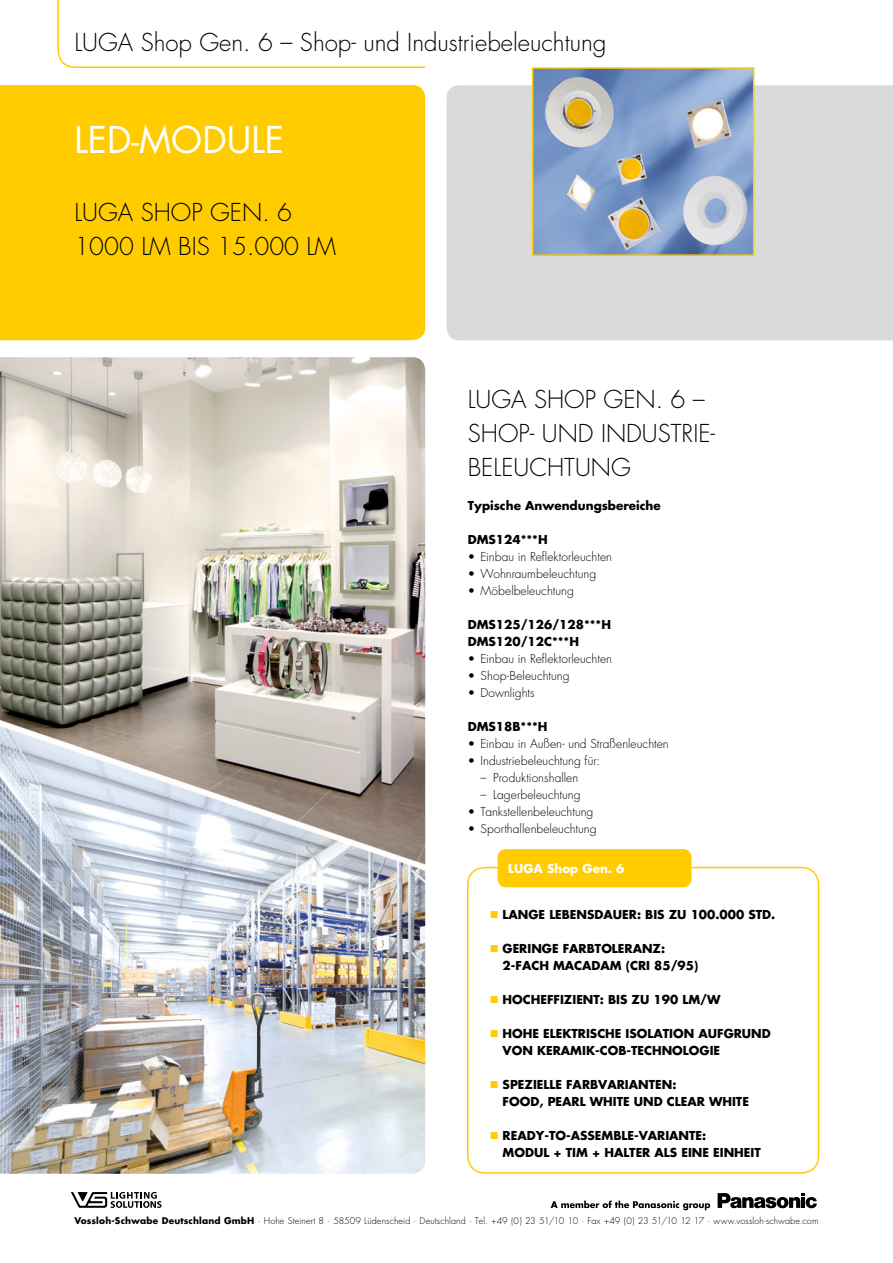
<style>
.page{position:relative;width:893px;height:1263px;background:#fff}
.page>*{position:absolute;margin:0;border:0;box-sizing:border-box;transform-origin:0 0}
.t1{font:36px "Futura";color:#fff}
.t2{font:300 24px/34px "Futura";color:#000}
.t3{font:700 12px/17px "Futura";color:#000}
.t4{font:300 12px "Futura";letter-spacing:.005em;color:#000}
.t5{font:700 12px "Futura";color:#fff}
.t6{font:300 9px "Futura";letter-spacing:.01em;color:#000}
.s1{font-weight:700}
</style>
<div class="page">
<div style="left:0;top:85px;width:425px;height:255px;background:#fc0"></div>
<div style="left:446px;top:85px;width:447px;height:255px;background:#dadada"></div>
<svg style="left:71px;top:1192px;width:91px;height:16px"></svg>
<svg style="left:551px;top:1200px;width:159px;height:10px"></svg>
<svg style="left:718px;top:1193px;width:99px;height:15px"></svg>
<div style="left:467px;top:867px;width:352px;height:307px;border:2px solid #fc0;border-radius:17px"></div>
<div style="left:497px;top:849px;width:195px;height:38px;background:#fc0;border-radius:9px"></div>
<img style="left:535px;top:70px;width:216px;height:183px">
<div style="left:532px;top:67px;width:222px;height:189px;border:2px solid #fc0"></div>
<svg style="left:57px;top:0;width:369px;height:68px"></svg>
<img style="left:0;top:357px;width:425px;height:817px">
<h2 class="t2" style="left:74px;top:26px;width:533px">LUGA Shop Gen. 6 – Shop- und Industriebeleuchtung</h2>
<h1 class="t1" style="left:74px;top:117px;width:211px">LED-MODULE</h1>
<h2 class="t2" style="left:74px;top:196px;width:263px">LUGA SHOP GEN. 6<br>1000 LM BIS 15.000 LM</h2>
<h2 class="t2" style="left:468px;top:383px;width:249px">LUGA SHOP GEN. 6 –<br>SHOP- UND INDUSTRIE-<br>BELEUCHTUNG</h2>
<p class="t3" style="left:468px;top:497px;width:195px">Typische Anwendungsbereiche</p>
<p class="t3" style="left:468px;top:531px;width:81px">DMS124***H</p>
<p class="t4" style="left:468px;top:550px;width:146px">• Einbau in Reflektorleuchten</p>
<p class="t4" style="left:468px;top:567px;width:130px">• Wohnraumbeleuchtung</p>
<p class="t4" style="left:468px;top:584px;width:108px">• Möbelbeleuchtung</p>
<p class="t3" style="left:468px;top:616px;width:145px">DMS125/126/128***H<br>DMS120/12C***H</p>
<p class="t4" style="left:468px;top:652px;width:146px">• Einbau in Reflektorleuchten</p>
<p class="t4" style="left:468px;top:669px;width:103px">• Shop-Beleuchtung</p>
<p class="t4" style="left:468px;top:686px;width:68px">• Downlights</p>
<p class="t3" style="left:468px;top:718px;width:81px">DMS18B***H</p>
<p class="t4" style="left:468px;top:737px;width:203px">• Einbau in Außen- und Straßenleuchten</p>
<p class="t4" style="left:468px;top:754px;width:134px">• Industriebeleuchtung für:</p>
<p class="t4" style="left:480px;top:771px;width:99px">– Produktionshallen</p>
<p class="t4" style="left:480px;top:788px;width:102px">– Lagerbeleuchtung</p>
<p class="t4" style="left:468px;top:805px;width:127px">• Tankstellenbeleuchtung</p>
<p class="t4" style="left:468px;top:822px;width:130px">• Sporthallenbeleuchtung</p>
<p class="t5" style="left:508px;top:860px;width:118px">LUGA Shop Gen. 6</p>
<p class="t3" style="left:503px;top:905px;width:274px">LANGE LEBENSDAUER: BIS ZU 100.000 STD.</p>
<p class="t3" style="left:503px;top:939px;width:197px">GERINGE FARBTOLERANZ:<br>2-FACH MACADAM (CRI 85/95)</p>
<p class="t3" style="left:503px;top:990px;width:219px">HOCHEFFIZIENT: BIS ZU 190 LM/W</p>
<p class="t3" style="left:503px;top:1024px;width:270px">HOHE ELEKTRISCHE ISOLATION AUFGRUND<br>VON KERAMIK-COB-TECHNOLOGIE</p>
<p class="t3" style="left:503px;top:1075px;width:248px">SPEZIELLE FARBVARIANTEN:<br>FOOD, PEARL WHITE UND CLEAR WHITE</p>
<p class="t3" style="left:503px;top:1126px;width:260px">READY-TO-ASSEMBLE-VARIANTE:<br>MODUL + TIM + HALTER ALS EINE EINHEIT</p>
<p class="t6" style="left:74px;top:1216px;width:746px"><span class="s1">Vossloh-Schwabe Deutschland GmbH</span> · Hohe Steinert 8 · 58509 Lüdenscheid · Deutschland · Tel. +49 (0) 23 51/10 10 · Fax +49 (0) 23 51/10 12 17 · www.vossloh-schwabe.com</p>
</div>
